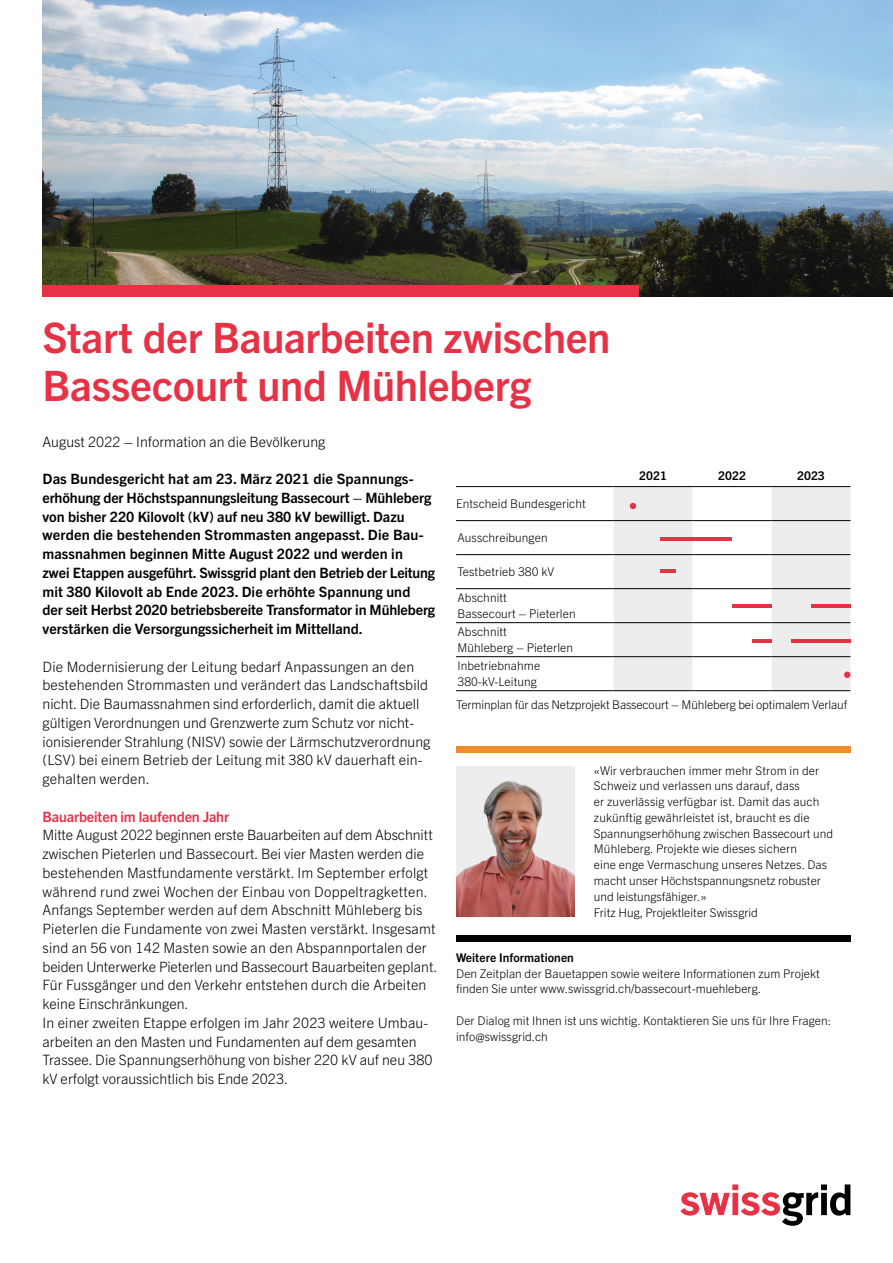
<style>
.page{position:relative;width:893px;height:1263px;background:#fff}
.page>*{position:absolute;margin:0;border:0;box-sizing:border-box;transform-origin:0 0}
.t1{font:700 42px/48px "Trade Gothic Next LT Pro";letter-spacing:-.01em;color:#e73246}
.t2{font:300 14.25px/18.8px "Trade Gothic Next LT Pro";color:#000}
.t3{font:700 14.25px/18.8px "Trade Gothic Next LT Pro";color:#000}
.t4{font:700 14.25px "Trade Gothic Next LT Pro";letter-spacing:-.01em;color:#e73246}
.t5{font:300 12px/15.8px "Trade Gothic Next LT Pro";letter-spacing:.005em;color:#000}
.t6{font:700 12px "Trade Gothic Next LT Pro";letter-spacing:.005em;color:#000}
</style>
<div class="page">
<img style="left:43px;top:0;width:850px;height:297px">
<svg style="left:680px;top:1184px;width:170px;height:42px"></svg>
<div style="left:43px;top:286px;width:596px;height:11px;background:#e73246"></div>
<svg style="left:614px;top:487px;width:236px;height:203px;fill:#ededed"></svg>
<hr style="left:456px;top:520px;width:158px;height:1px;background:#000">
<hr style="left:614px;top:520px;width:79px;height:1px;background:#000">
<hr style="left:693px;top:520px;width:78px;height:1px;background:#000">
<hr style="left:771px;top:520px;width:79px;height:1px;background:#000">
<hr style="left:456px;top:554px;width:158px;height:1px;background:#000">
<hr style="left:614px;top:554px;width:79px;height:1px;background:#000">
<hr style="left:693px;top:554px;width:78px;height:1px;background:#000">
<hr style="left:771px;top:554px;width:79px;height:1px;background:#000">
<hr style="left:456px;top:588px;width:158px;height:1px;background:#000">
<hr style="left:614px;top:588px;width:79px;height:1px;background:#000">
<hr style="left:693px;top:588px;width:78px;height:1px;background:#000">
<hr style="left:771px;top:588px;width:79px;height:1px;background:#000">
<hr style="left:456px;top:622px;width:158px;height:1px;background:#000">
<hr style="left:614px;top:622px;width:79px;height:1px;background:#000">
<hr style="left:693px;top:622px;width:78px;height:1px;background:#000">
<hr style="left:771px;top:622px;width:79px;height:1px;background:#000">
<hr style="left:456px;top:656px;width:158px;height:1px;background:#000">
<hr style="left:614px;top:656px;width:79px;height:1px;background:#000">
<hr style="left:693px;top:656px;width:78px;height:1px;background:#000">
<hr style="left:771px;top:656px;width:79px;height:1px;background:#000">
<hr style="left:456px;top:690px;width:158px;height:1px;background:#000">
<hr style="left:614px;top:690px;width:79px;height:1px;background:#000">
<hr style="left:693px;top:690px;width:78px;height:1px;background:#000">
<hr style="left:771px;top:690px;width:79px;height:1px;background:#000">
<hr style="left:456px;top:486px;width:158px;height:1px;background:#000">
<hr style="left:614px;top:486px;width:79px;height:1px;background:#000">
<hr style="left:693px;top:486px;width:78px;height:1px;background:#000">
<hr style="left:771px;top:486px;width:79px;height:1px;background:#000">
<hr style="left:661px;top:537px;width:71px;height:3px;background:#e73246">
<hr style="left:661px;top:569px;width:15px;height:4px;background:#e73246">
<hr style="left:732px;top:604px;width:39px;height:3px;background:#e73246">
<hr style="left:811px;top:604px;width:39px;height:3px;background:#e73246">
<hr style="left:791px;top:639px;width:59px;height:4px;background:#e73246">
<hr style="left:752px;top:639px;width:19px;height:4px;background:#e73246">
<svg style="left:630px;top:503px;width:6px;height:6px"></svg>
<svg style="left:844px;top:672px;width:6px;height:6px"></svg>
<div style="left:456px;top:747px;width:394px;height:6px;background:#ef8d2d"></div>
<img style="left:456px;top:766px;width:119px;height:150px">
<div style="left:456px;top:935px;width:394px;height:7px;background:#000"></div>
<h1 class="t1" style="left:43px;top:311px;width:569px">Start der Bauarbeiten zwischen<br>Bassecourt und Mühleberg</h1>
<p class="t2" style="left:43px;top:431px;width:284px">August 2022 – Information an die Bevölkerung</p>
<p class="t3" style="left:43px;top:469px;width:394px">Das Bundesgericht hat am 23. März 2021 die Spannungs&shy;erhöhung der Höchstspannungsleitung Bassecourt – Mühleberg von bisher 220 Kilovolt (kV) auf neu 380 kV bewilligt. Dazu werden die bestehenden Strommasten angepasst. Die Bau&shy;massnahmen beginnen Mitte August 2022 und werden in<br>zwei Etappen ausgeführt. Swissgrid plant den Betrieb der Leitung mit 380 Kilovolt ab Ende 2023. Die erhöhte Spannung und<br>der seit Herbst 2020 betriebsbereite Transformator in Mühleberg verstärken die Versorgungssicherheit im Mittelland.</p>
<p class="t2" style="left:43px;top:656px;width:389px">Die Modernisierung der Leitung bedarf Anpassungen an den bestehenden Strommasten und verändert das Landschaftsbild nicht. Die Baumassnahmen sind erforderlich, damit die aktuell gültigen Verordnungen und Grenzwerte zum Schutz vor nicht&shy;ionisierender Strahlung (NISV) sowie der Lärmschutzverordnung (LSV) bei einem Betrieb der Leitung mit 380 kV dauerhaft ein&shy;gehalten werden.</p>
<p class="t4" style="left:43px;top:806px;width:188px">Bauarbeiten im laufenden Jahr</p>
<p class="t2" style="left:43px;top:825px;width:396px">Mitte August 2022 beginnen erste Bauarbeiten auf dem Abschnitt zwischen Pieterlen und Bassecourt. Bei vier Masten werden die bestehenden Mastfundamente verstärkt. Im September erfolgt während rund zwei Wochen der Einbau von Doppeltragketten.<br>Anfangs September werden auf dem Abschnitt Mühleberg bis Pieterlen die Fundamente von zwei Masten verstärkt. Insgesamt sind an 56 von 142 Masten sowie an den Abspannportalen der beiden Unterwerke Pieterlen und Bassecourt Bauarbeiten geplant.<br>Für Fussgänger und den Verkehr entstehen durch die Arbeiten keine Einschränkungen.<br>In einer zweiten Etappe erfolgen im Jahr 2023 weitere Umbau&shy;arbeiten an den Masten und Fundamenten auf dem gesamten Trassee. Die Spannungserhöhung von bisher 220 kV auf neu 380 kV erfolgt voraussichtlich bis Ende 2023.</p>
<p class="t6" style="left:639px;top:467px;width:29px">2021</p>
<p class="t6" style="left:718px;top:467px;width:29px">2022</p>
<p class="t6" style="left:797px;top:467px;width:29px">2023</p>
<p class="t5" style="left:456px;top:495px;width:131px">Entscheid Bundesgericht</p>
<p class="t5" style="left:457px;top:529px;width:92px">Ausschreibungen</p>
<p class="t5" style="left:457px;top:557px;width:98px;line-height:26.1px">Testbetrieb 380 kV<br>Abschnitt</p>
<p class="t5" style="left:457px;top:603px;width:120px;line-height:18.3px">Bassecourt – Pieterlen<br>Abschnitt</p>
<p class="t5" style="left:457px;top:637px;width:117px;line-height:18.3px">Mühleberg – Pieterlen<br>Inbetriebnahme</p>
<p class="t5" style="left:457px;top:672px;width:81px">380-kV-Leitung</p>
<p class="t5" style="left:456px;top:696px;width:392px">Terminplan für das Netzprojekt Bassecourt – Mühleberg bei optimalem Verlauf</p>
<p class="t5" style="left:594px;top:762px;width:241px">«Wir verbrauchen immer mehr Strom in der Schweiz und verlassen uns darauf, dass<br>er zuverlässig verfügbar ist. Damit das auch zukünftig gewährleistet ist, braucht es die Spannungserhöhung zwischen Bassecourt und Mühleberg. Projekte wie dieses sichern<br>eine enge Vermaschung unseres Netzes. Das macht unser Höchstspannungsnetz robuster und leistungsfähiger.»<br>Fritz Hug, Projektleiter Swissgrid</p>
<p class="t6" style="left:456px;top:949px;width:119px">Weitere Informationen</p>
<p class="t5" style="left:456px;top:964px;width:365px">Den Zeitplan der Bauetappen sowie weitere Informationen zum Projekt finden Sie unter www.swissgrid.ch/bassecourt-muehleberg.</p>
<p class="t5" style="left:456px;top:1012px;width:377px">Der Dialog mit Ihnen ist uns wichtig. Kontaktieren Sie uns für Ihre Fragen: info@swissgrid.ch</p>
</div>
